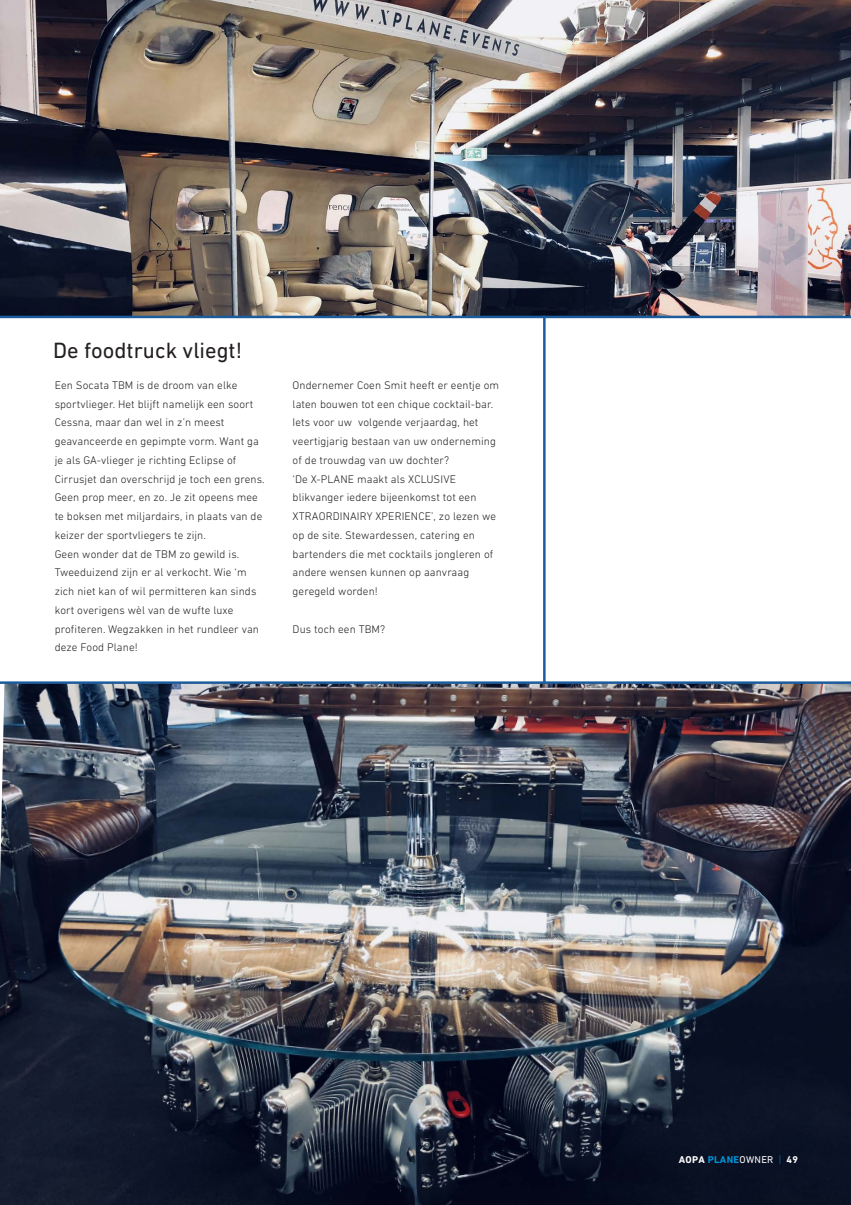
<style>
.page{position:relative;width:851px;height:1205px;background:#fff}
.page>*{position:absolute;margin:0;border:0;box-sizing:border-box;transform-origin:0 0}
.t1{font:22.5px "DIN Next W1 G";color:#231f20}
.t2{font:300 11.25px/18.8px "DIN Next W1 G";letter-spacing:.01em;color:#231f20}
.t3{font:700 10px "DIN Next W1 G";letter-spacing:.03em;color:#fff}
.s1{color:#0095d9}
.s2{font-weight:400}
.s3{font-family:"Metro Nova Pro";font-weight:300;color:#0095d9}
</style>
<div class="page">
<img style="left:0;top:0;width:850px;height:316px">
<img style="left:0;top:684px;width:850px;height:521px">
<hr style="left:543px;top:316px;width:2px;height:367px;background:#1d5c9c">
<hr style="left:0;top:681px;width:850px;height:3px;background:#1d5c9c">
<hr style="left:0;top:316px;width:850px;height:2px;background:#1d5c9c">
<p class="t1" style="left:53px;top:337px;width:190px">De foodtruck vliegt!</p>
<p class="t2" style="left:55px;top:375px;width:211px">Een Socata TBM is de droom van elke sportvlieger. Het blijft namelijk een soort Cessna, maar dan wel in z’n meest geavanceerde en gepimpte vorm. Want ga je als GA-vlieger je richting Eclipse of Cirrusjet dan overschrijd je toch een grens.<br>Geen prop meer, en zo. Je zit opeens mee te boksen met miljardairs, in plaats van de keizer der sportvliegers te zijn.<br>Geen wonder dat de TBM zo gewild is.<br>Tweeduizend zijn er al verkocht. Wie ‘m zich niet kan of wil permitteren kan sinds kort overigens wèl van de wufte luxe profiteren. Wegzakken in het rundleer van deze Food Plane!</p>
<p class="t2" style="left:292px;top:375px;width:208px">Ondernemer Coen Smit heeft er eentje om laten bouwen tot een chique cocktail-bar.<br>Iets voor uw volgende verjaardag, het veertigjarig bestaan van uw onderneming of de trouwdag van uw dochter?<br>‘De X-PLANE maakt als XCLUSIVE blikvanger iedere bijeenkomst tot een XTRAORDINAIRY XPERIENCE’, zo lezen we op de site. Stewardessen, catering en bartenders die met cocktails jongleren of andere wensen kunnen op aanvraag geregeld worden!</p>
<p class="t2" style="left:292px;top:619px;width:94px">Dus toch een TBM?</p>
<p class="t3" style="left:678px;top:1153px;width:121px">AOPA <span class="s1">PLANE</span><span class="s2">OWNER</span> <span class="s3">|</span> 49</p>
</div>
